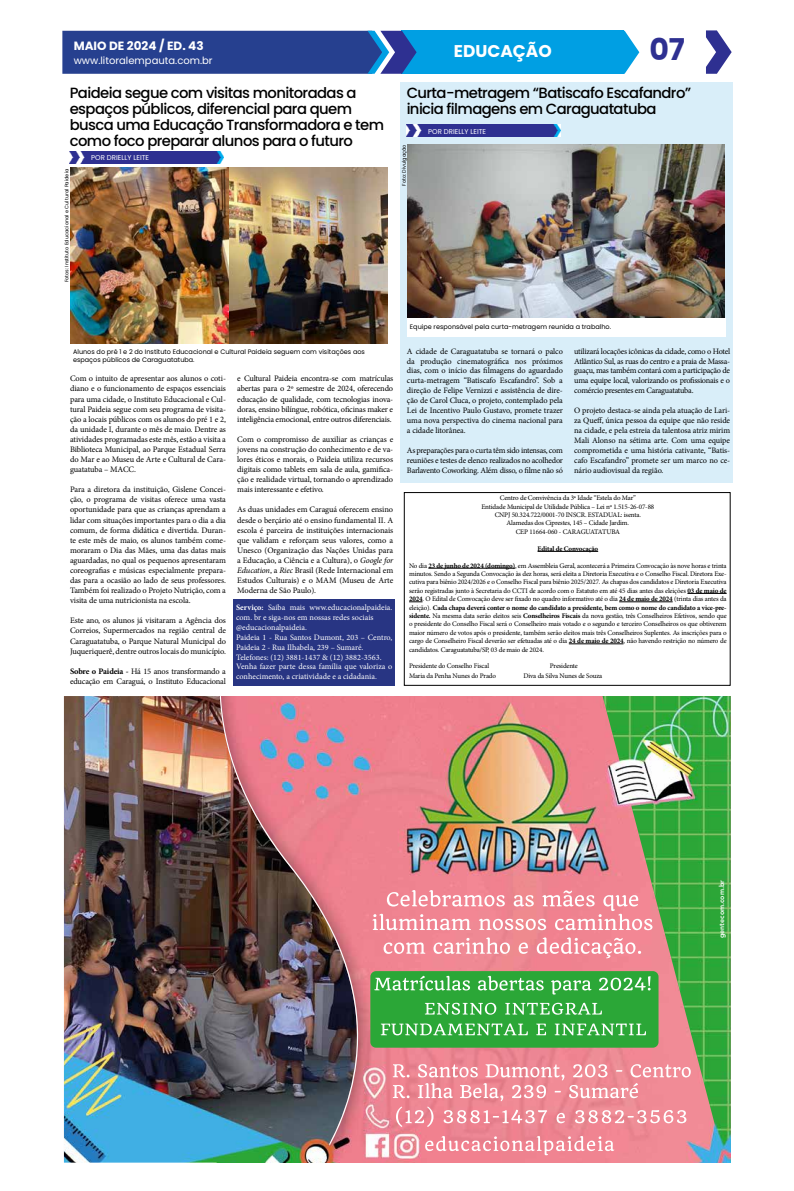
<style>
.page{position:relative;width:794px;height:1191px;background:#fff}
.page>*{position:absolute;margin:0;border:0;box-sizing:border-box;transform-origin:0 0}
.t1{font:700 30px "Poppins";color:#2e3091}
.t2{font:700 17px "Poppins";color:#fff}
.t3{font:500 14.8px/16px "Poppins";letter-spacing:-.04em;color:#000}
.t4{font:700 12px "Poppins";color:#fff}
.t5{font:10px "Poppins";color:#fff}
.t6{font:8.4px/10.1px "Minion Pro";letter-spacing:-.015em;color:#000;text-align:justify}
.t7{font:8.3px/10px "Minion Pro";letter-spacing:-.025em;color:#000;text-align:justify}
.t8{font:8.2px/9.8px "Minion Pro";color:#fff}
.t9{font:7px/8.4px "Minion Pro";letter-spacing:-.02em;color:#000;text-align:center}
.t10{font:7px "Poppins";color:#fff}
.t11{font:700 7px "Minion Pro";letter-spacing:-.02em;color:#000}
.t12{font:800 7px "Avenir LT Std";color:#fff}
.t13{font:6.5px/7.8px "Poppins";color:#000}
.t14{font:5px "Poppins";color:#000}
.s1{font-weight:700}
.s2{font-style:italic}
</style>
<div class="page">
<div style="left:400px;top:82px;width:333px;height:400px;background:#d9eef9"></div>
<img style="left:229px;top:167px;width:159px;height:177px">
<img style="left:70px;top:167px;width:159px;height:177px">
<img style="left:392px;top:696px;width:210px;height:466px">
<img style="left:64px;top:696px;width:156px;height:466px">
<img style="left:220px;top:696px;width:172px;height:466px">
<img style="left:602px;top:696px;width:128px;height:466px">
<img style="left:370px;top:971px;width:288px;height:76px">
<div style="left:233px;top:599px;width:161px;height:87px;background:#283583"></div>
<img style="left:70px;top:151px;width:154px;height:12px">
<div style="left:401px;top:31px;width:222px;height:43px;background:#009fe3"></div>
<svg style="left:62px;top:31px;width:354px;height:43px;background:#2a4794"></svg>
<svg style="left:706px;top:30px;width:25px;height:44px"></svg>
<svg style="left:623px;top:31px;width:16px;height:43px"></svg>
<div style="left:404px;top:492px;width:326px;height:194px;border:1px solid #000"></div>
<hr style="left:537px;top:551px;width:61px;height:1px;background:#000">
<hr style="left:428px;top:568px;width:87px;height:1px;background:#000">
<hr style="left:687px;top:593px;width:39px;height:1px;background:#000">
<svg style="left:409px;top:601px;width:13px;height:1px"></svg>
<hr style="left:619px;top:601px;width:53px;height:1px;background:#000">
<hr style="left:569px;top:643px;width:54px;height:1px;background:#000">
<img style="left:407px;top:144px;width:317px;height:174px">
<img style="left:407px;top:125px;width:154px;height:12px">
<div style="left:407px;top:318px;width:318px;height:19px;background:#fff"></div>
<h3 class="t4" style="left:74px;top:39px;width:131px">MAIO DE 2024 / ED. 43</h3>
<h2 class="t2" style="left:454px;top:41px;width:99px">EDUCAÇÃO</h2>
<p class="t5" style="left:74px;top:54px;width:140px">www.litoralempauta.com.br</p>
<h1 class="t1" style="left:649px;top:32px;width:37px">07</h1>
<h3 class="t3" style="left:70px;top:85px;width:316px">Paideia segue com visitas monitoradas a espaços públicos, diferencial para quem busca uma Educação Transformadora e tem como foco preparar alunos para o futuro</h3>
<p class="t14" style="left:64px;top:282px;width:115px;rotate:-90deg">Fotos: Instituto Educacional e Cultural Paideia</p>
<p class="t10" style="left:91px;top:153px;width:59px">POR DRIELLY LEITE</p>
<h3 class="t3" style="left:407px;top:85px;width:286px">Curta-metragem “Batiscafo Escafandro” inicia filmagens em Caraguatatuba</h3>
<p class="t14" style="left:401px;top:186px;width:43px;rotate:-90deg">Foto: Divulgação</p>
<p class="t10" style="left:428px;top:127px;width:59px">POR DRIELLY LEITE</p>
<p class="t13" style="left:73px;top:348px;width:293px">Alunos do pré 1 e 2 do Instituto Educacional e Cultural Paideia seguem com visitações aos espaços públicos de Caraguatatuba.</p>
<p class="t6" style="left:70px;top:374px;width:157px">Com o intuito de apresentar aos alunos o coti&shy;diano e o funcionamento de espaços essenciais para uma cidade, o Instituto Educacional e Cul&shy;tural Paideia segue com seu programa de visita&shy;ção a locais públicos com os alunos do pré 1 e 2, da unidade I, durante o mês de maio. Dentre as atividades programadas este mês, estão a visita a Biblioteca Municipal, ao Parque Estadual Serra do Mar e ao Museu de Arte e Cultural de Cara&shy;guatatuba – MACC.</p>
<p class="t6" style="left:70px;top:484px;width:157px">Para a diretora da instituição, Gislene Concei&shy;ção, o programa de visitas oferece uma vasta oportunidade para que as crianças aprendam a lidar com situações importantes para o dia a dia comum, de forma didática e divertida. Duran&shy;te este mês de maio, os alunos também come&shy;moraram o Dia das Mães, uma das datas mais aguardadas, no qual os pequenos apresentaram coreografias e músicas especialmente prepara&shy;das para a ocasião ao lado de seus professores.<br>Também foi realizado o Projeto Nutrição, com a visita de uma nutricionista na escola.</p>
<p class="t6" style="left:70px;top:615px;width:157px">Este ano, os alunos já visitaram a Agência dos Correios, Supermercados na região central de Caraguatatuba, o Parque Natural Municipal do Juqueriquerê, dentre outros locais do município.</p>
<p class="t6" style="left:70px;top:666px;width:157px"><span class="s1">Sobre o Paideia -</span> Há 15 anos transformando a educação em Caraguá, o Instituto Educacional</p>
<p class="t6" style="left:237px;top:374px;width:157px">e Cultural Paideia encontra-se com matrículas abertas para o 2º semestre de 2024, oferecendo educação de qualidade, com tecnologias inova&shy;doras, ensino bilíngue, robótica, oficinas maker e inteligência emocional, entre outros diferenciais.</p>
<p class="t6" style="left:237px;top:434px;width:157px">Com o compromisso de auxiliar as crianças e jovens na construção do conhecimento e de va&shy;lores éticos e morais, o Paideia utiliza recursos digitais como tablets em sala de aula, gamifica&shy;ção e realidade virtual, tornando o aprendizado mais interessante e efetivo.</p>
<p class="t6" style="left:237px;top:505px;width:157px">As duas unidades em Caraguá oferecem ensino desde o berçário até o ensino fundamental II. A escola é parceira de instituições internacionais que validam e reforçam seus valores, como a Unesco (Organização das Nações Unidas para a Educação, a Ciência e a Cultura), o <span class="s2">Google for Education</span>, a <span class="s2">Riec</span> Brasil (Rede Internacional em Estudos Culturais) e o MAM (Museu de Arte Moderna de São Paulo).</p>
<p class="t8" style="left:236px;top:603px;width:158px"><span class="s1">Serviço:</span> Saiba mais www.educacionalpaideia. com. br e siga-nos em nossas redes sociais @educacionalpaideia.<br>Paideia 1 - Rua Santos Dumont, 203 – Centro, Paideia 2 - Rua Ilhabela, 239 – Sumaré.<br>Telefones: (12) 3881-1437 &amp; (12) 3882-3563.<br>Venha fazer parte dessa família que valoriza o conhecimento, a criatividade e a cidadania.</p>
<p class="t13" style="left:410px;top:322px;width:203px">Equipe responsável pela curta-metragem reunida a trabalho.</p>
<p class="t7" style="left:407px;top:346px;width:157px">A cidade de Caraguatatuba se tornará o palco da produção cinematográfica nos próximos dias, com o início das filmagens do aguardado curta-metragem “Batiscafo Escafandro”. Sob a direção de Felipe Vernizzi e assistência de dire&shy;ção de Carol Cluca, o projeto, contemplado pela Lei de Incentivo Paulo Gustavo, promete trazer uma nova perspectiva do cinema nacional para a cidade litorânea.</p>
<p class="t7" style="left:407px;top:445px;width:157px">As preparações para o curta têm sido intensas, com reuniões e testes de elenco realizados no acolhedor Barlavento Coworking. Além disso, o filme não só</p>
<p class="t7" style="left:574px;top:346px;width:157px">utilizará locações icônicas da cidade, como o Hotel Atlântico Sul, as ruas do centro e a praia de Massa&shy;guaçu, mas também contará com a participação de uma equipe local, valorizando os profissionais e o comércio presentes em Caraguatatuba.</p>
<p class="t7" style="left:574px;top:406px;width:157px">O projeto destaca-se ainda pela atuação de Lari&shy;za Queff, única pessoa da equipe que não reside na cidade, e pela estreia da talentosa atriz mirim Mali Alonso na sétima arte. Com uma equipe comprometida e uma história cativante, “Batis&shy;cafo Escafandro” promete ser um marco no ce&shy;nário audiovisual da região.</p>
<p class="t9" style="left:481px;top:494px;width:174px">Centro de Convivência da 3ª Idade “Estela do Mar”<br>Entidade Municipal de Utilidade Pública – Lei nº 1.515-26-07-88<br>CNPJ 50.324.722/0001-70 INSCR. ESTADUAL: isenta.<br>Alamedas dos Ciprestes, 145 – Cidade Jardim.<br>CEP 11664-060 - CARAGUATATUBA</p>
<p class="t11" style="left:537px;top:544px;width:62px">Edital de Convocação</p>
<p class="t9" style="left:409px;top:561px;width:319px;text-align:justify">No dia <span class="s1">23 de junho de 2024 (domingo)</span>, em Assembleia Geral, acontecerá a Primeira Convocação às nove horas e trinta minutos. Sendo a Segunda Convocação às dez horas, será eleita a Diretoria Executiva e o Conselho Fiscal. Diretora Exe&shy;cutiva para biênio 2024/2026 e o Conselho Fiscal para biênio 2025/2027. As chapas dos candidatos e Diretoria Executiva serão registradas junto à Secretaria do CCTI de acordo com o Estatuto em até 45 dias antes das eleições <span class="s1">03 de maio de 2024</span>. O Edital de Convocação deve ser fixado no quadro informativo até o dia <span class="s1">24 de maio de 2024</span> (trinta dias antes da eleição). <span class="s1">Cada chapa deverá conter o nome do candidato a presidente, bem como o nome do candidato a vice-pre&shy;sidente.</span> Na mesma data serão eleitos seis <span class="s1">Conselheiros Fiscais</span> da nova gestão, três Conselheiros Efetivos, sendo que o presidente do Conselho Fiscal será o Conselheiro mais votado e o segundo e terceiro Conselheiros os que obtiverem maior número de votos após o presidente, também serão eleitos mais três Conselheiros Suplentes. As inscrições para o cargo de Conselheiro Fiscal deverão ser efetuadas até o dia <span class="s1">24 de maio de 2024</span>, não havendo restrição no número de candidatos. Caraguatatuba/SP, 03 de maio de 2024.</p>
<p class="t9" style="left:409px;top:662px;width:82px">Presidente do Conselho Fiscal</p>
<p class="t9" style="left:550px;top:662px;width:29px">Presidente</p>
<p class="t9" style="left:409px;top:671px;width:88px">Maria da Penha Nunes do Prado</p>
<p class="t9" style="left:523px;top:671px;width:80px">Diva da Silva Nunes de Souza</p>
<p class="t12" style="left:717px;top:938px;width:59px;rotate:-90deg">gentecom.com.br</p>
</div>
